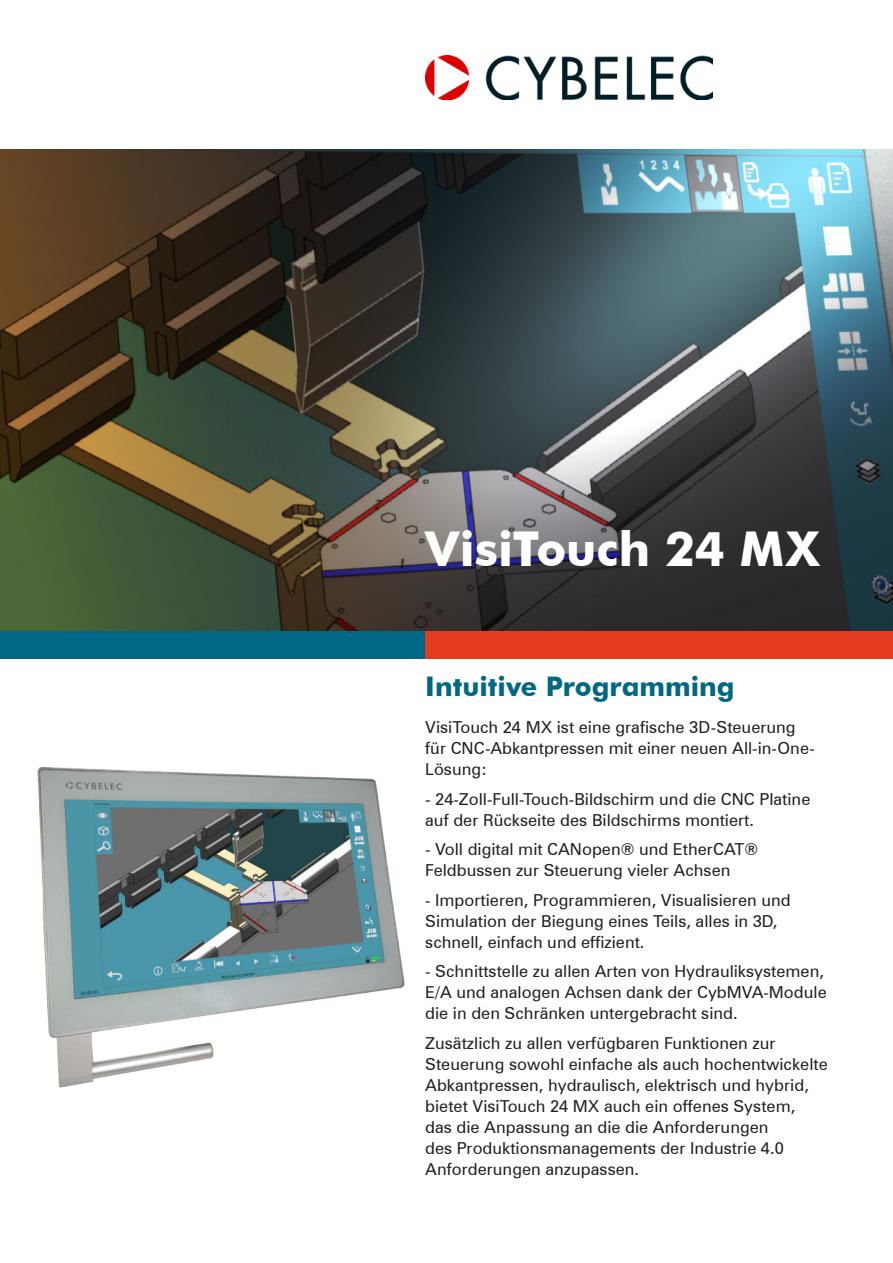
<style>
.page{position:relative;width:893px;height:1263px;background:#fff}
.page>*{position:absolute;margin:0;border:0;box-sizing:border-box;transform-origin:0 0}
.t1{font:700 48px "Futura BT";color:#fff}
.t2{font:700 27px "Futura BT";color:#006884}
.t3{font:16.5px/21px "Zurich BT";color:#231f20}
</style>
<div class="page">
<div style="left:0;top:629px;width:425px;height:30px;background:#006884"></div>
<div style="left:425px;top:629px;width:468px;height:30px;background:#e43b20"></div>
<img style="left:0;top:149px;width:893px;height:481px">
<img style="left:425px;top:55px;width:288px;height:45px">
<img style="left:37px;top:767px;width:368px;height:321px">
<h1 class="t1" style="left:425px;top:529px;width:396px">VisiTouch 24 MX</h1>
<h2 class="t2" style="left:425px;top:675px;width:311px">Intuitive Programming</h2>
<p class="t3" style="left:425px;top:718px;width:391px">VisiTouch 24 MX ist eine grafische 3D-Steuerung für CNC-Abkantpressen mit einer neuen All-in-One-<br>Lösung:</p>
<p class="t3" style="left:425px;top:790px;width:387px">- 24-Zoll-Full-Touch-Bildschirm und die CNC Platine auf der Rückseite des Bildschirms montiert.</p>
<p class="t3" style="left:425px;top:840px;width:334px">- Voll digital mit CANopen® und EtherCAT®<br>Feldbussen zur Steuerung vieler Achsen</p>
<p class="t3" style="left:425px;top:891px;width:367px">- Importieren, Programmieren, Visualisieren und<br>Simulation der Biegung eines Teils, alles in 3D, schnell, einfach und effizient.</p>
<p class="t3" style="left:425px;top:962px;width:403px">- Schnittstelle zu allen Arten von Hydrauliksystemen,<br>E/A und analogen Achsen dank der CybMVA-Module die in den Schränken untergebracht sind.</p>
<p class="t3" style="left:425px;top:1034px;width:404px">Zusätzlich zu allen verfügbaren Funktionen zur Steuerung sowohl einfache als auch hochentwickelte Abkantpressen, hydraulisch, elektrisch und hybrid, bietet VisiTouch 24 MX auch ein offenes System,<br>das die Anpassung an die die Anforderungen<br>des Produktionsmanagements der Industrie 4.0<br>Anforderungen anzupassen.</p>
</div>
